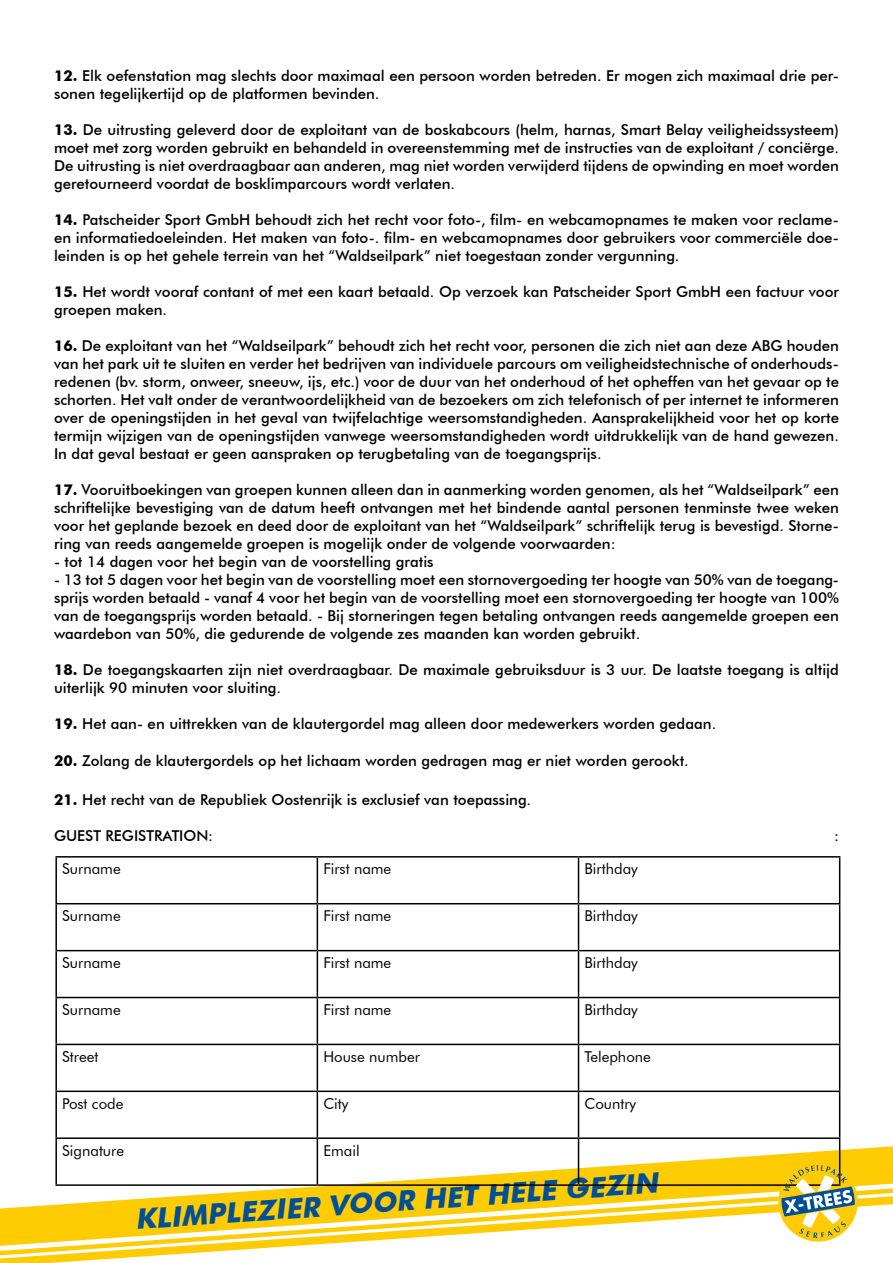
<style>
.page{position:relative;width:893px;height:1263px;background:#fff}
.page>*{position:absolute;margin:0;border:0;box-sizing:border-box;transform-origin:0 0}
.t1{font:italic 700 27.9px "Futura BT";color:#004f97}
.t2{font:500 15px/18px "Futura BT";color:#000;text-align:justify}
.t3{font:15px "Futura BT";color:#000}
.s1{font-weight:700}
</style>
<div class="page">
<svg style="left:296px;top:1146px;width:597px;height:42px"></svg>
<svg style="left:0;top:1255px;width:163px;height:8px"></svg>
<svg style="left:0;top:1188px;width:893px;height:67px;fill:#ffcc03"></svg>
<hr style="left:55px;top:856px;width:262px;height:1px;background:#000">
<hr style="left:55px;top:857px;width:2px;height:46px;background:#000">
<hr style="left:317px;top:856px;width:261px;height:1px;background:#000">
<hr style="left:317px;top:857px;width:1px;height:46px;background:#000">
<hr style="left:578px;top:856px;width:262px;height:1px;background:#000">
<hr style="left:578px;top:857px;width:1px;height:46px;background:#000">
<hr style="left:839px;top:857px;width:1px;height:46px;background:#000">
<hr style="left:55px;top:903px;width:262px;height:1px;background:#000">
<hr style="left:55px;top:904px;width:2px;height:46px;background:#000">
<hr style="left:317px;top:903px;width:261px;height:1px;background:#000">
<hr style="left:317px;top:904px;width:1px;height:46px;background:#000">
<hr style="left:578px;top:903px;width:262px;height:1px;background:#000">
<hr style="left:578px;top:904px;width:1px;height:46px;background:#000">
<hr style="left:839px;top:904px;width:1px;height:46px;background:#000">
<hr style="left:55px;top:950px;width:262px;height:1px;background:#000">
<hr style="left:55px;top:951px;width:2px;height:46px;background:#000">
<hr style="left:317px;top:950px;width:261px;height:1px;background:#000">
<hr style="left:317px;top:951px;width:1px;height:46px;background:#000">
<hr style="left:578px;top:950px;width:262px;height:1px;background:#000">
<hr style="left:578px;top:951px;width:1px;height:46px;background:#000">
<hr style="left:839px;top:951px;width:1px;height:46px;background:#000">
<hr style="left:55px;top:997px;width:262px;height:1px;background:#000">
<hr style="left:55px;top:998px;width:2px;height:46px;background:#000">
<hr style="left:317px;top:997px;width:261px;height:1px;background:#000">
<hr style="left:317px;top:998px;width:1px;height:46px;background:#000">
<hr style="left:578px;top:997px;width:262px;height:1px;background:#000">
<hr style="left:578px;top:998px;width:1px;height:46px;background:#000">
<hr style="left:839px;top:998px;width:1px;height:46px;background:#000">
<hr style="left:55px;top:1044px;width:262px;height:1px;background:#000">
<hr style="left:55px;top:1045px;width:2px;height:45px;background:#000">
<hr style="left:317px;top:1044px;width:261px;height:1px;background:#000">
<hr style="left:317px;top:1045px;width:1px;height:45px;background:#000">
<hr style="left:578px;top:1044px;width:262px;height:1px;background:#000">
<hr style="left:578px;top:1045px;width:1px;height:45px;background:#000">
<hr style="left:839px;top:1045px;width:1px;height:45px;background:#000">
<hr style="left:55px;top:1090px;width:262px;height:2px;background:#000">
<hr style="left:55px;top:1092px;width:2px;height:45px;background:#000">
<hr style="left:317px;top:1090px;width:261px;height:2px;background:#000">
<hr style="left:317px;top:1092px;width:1px;height:45px;background:#000">
<hr style="left:578px;top:1090px;width:262px;height:2px;background:#000">
<hr style="left:578px;top:1092px;width:1px;height:45px;background:#000">
<hr style="left:839px;top:1092px;width:1px;height:45px;background:#000">
<hr style="left:55px;top:1137px;width:262px;height:2px;background:#000">
<hr style="left:55px;top:1139px;width:2px;height:45px;background:#000">
<hr style="left:317px;top:1137px;width:261px;height:2px;background:#000">
<hr style="left:317px;top:1139px;width:1px;height:45px;background:#000">
<hr style="left:578px;top:1137px;width:262px;height:2px;background:#000">
<hr style="left:578px;top:1139px;width:1px;height:45px;background:#000">
<hr style="left:839px;top:1139px;width:1px;height:45px;background:#000">
<hr style="left:55px;top:1184px;width:262px;height:2px;background:#000">
<hr style="left:317px;top:1184px;width:261px;height:2px;background:#000">
<hr style="left:578px;top:1184px;width:262px;height:2px;background:#000">
<svg style="left:775px;top:1159px;width:86px;height:86px"></svg>
<p class="t2" style="left:54px;top:66px;width:786px"><span class="s1">12.</span> Elk oefenstation mag slechts door maximaal een persoon worden betreden. Er mogen zich maximaal drie per&shy;sonen tegelijkertijd op de platformen bevinden.</p>
<p class="t2" style="left:54px;top:120px;width:786px"><span class="s1">13.</span> De uitrusting geleverd door de exploitant van de boskabcours (helm, harnas, Smart Belay veiligheidssysteem) moet met zorg worden gebruikt en behandeld in overeenstemming met de instructies van de exploitant / conciërge.<br>De uitrusting is niet overdraagbaar aan anderen, mag niet worden verwijderd tijdens de opwinding en moet worden geretourneerd voordat de bosklimparcours wordt verlaten.</p>
<p class="t2" style="left:54px;top:210px;width:786px"><span class="s1">14.</span> Patscheider Sport GmbH behoudt zich het recht voor foto-, film- en webcamopnames te maken voor reclame&shy;en informatiedoeleinden. Het maken van foto-. film- en webcamopnames door gebruikers voor commerciële doe&shy;leinden is op het gehele terrein van het “Waldseilpark” niet toegestaan zonder vergunning.</p>
<p class="t2" style="left:54px;top:282px;width:786px"><span class="s1">15.</span> Het wordt vooraf contant of met een kaart betaald. Op verzoek kan Patscheider Sport GmbH een factuur voor groepen maken.</p>
<p class="t2" style="left:54px;top:336px;width:786px"><span class="s1">16.</span> De exploitant van het “Waldseilpark” behoudt zich het recht voor, personen die zich niet aan deze ABG houden van het park uit te sluiten en verder het bedrijven van individuele parcours om veiligheidstechnische of onderhouds&shy;redenen (bv. storm, onweer, sneeuw, ijs, etc.) voor de duur van het onderhoud of het opheffen van het gevaar op te schorten. Het valt onder de verantwoordelijkheid van de bezoekers om zich telefonisch of per internet te informeren over de openingstijden in het geval van twijfelachtige weersomstandigheden. Aansprakelijkheid voor het op korte termijn wijzigen van de openingstijden vanwege weersomstandigheden wordt uitdrukkelijk van de hand gewezen.<br>In dat geval bestaat er geen aanspraken op terugbetaling van de toegangsprijs.</p>
<p class="t2" style="left:54px;top:480px;width:786px"><span class="s1">17.</span> Vooruitboekingen van groepen kunnen alleen dan in aanmerking worden genomen, als het “Waldseilpark” een schriftelijke bevestiging van de datum heeft ontvangen met het bindende aantal personen tenminste twee weken voor het geplande bezoek en deed door de exploitant van het “Waldseilpark” schriftelijk terug is bevestigd. Storne&shy;ring van reeds aangemelde groepen is mogelijk onder de volgende voorwaarden:</p>
<p class="t2" style="left:54px;top:552px;width:381px">- tot 14 dagen voor het begin van de voorstelling gratis</p>
<p class="t2" style="left:54px;top:570px;width:786px">- 13 tot 5 dagen voor het begin van de voorstelling moet een stornovergoeding ter hoogte van 50% van de toegang&shy;sprijs worden betaald - vanaf 4 voor het begin van de voorstelling moet een stornovergoeding ter hoogte van 100% van de toegangsprijs worden betaald. - Bij storneringen tegen betaling ontvangen reeds aangemelde groepen een waardebon van 50%, die gedurende de volgende zes maanden kan worden gebruikt.</p>
<p class="t2" style="left:54px;top:660px;width:786px"><span class="s1">18.</span> De toegangskaarten zijn niet overdraagbaar. De maximale gebruiksduur is 3 uur. De laatste toegang is altijd uiterlijk 90 minuten voor sluiting.</p>
<p class="t2" style="left:54px;top:714px;width:664px"><span class="s1">19.</span> Het aan- en uittrekken van de klautergordel mag alleen door medewerkers worden gedaan.</p>
<p class="t2" style="left:54px;top:752px;width:636px"><span class="s1">20.</span> Zolang de klautergordels op het lichaam worden gedragen mag er niet worden gerookt.</p>
<p class="t2" style="left:54px;top:791px;width:479px"><span class="s1">21.</span> Het recht van de Republiek Oostenrijk is exclusief van toepassing.</p>
<p class="t2" style="left:54px;top:827px;width:161px">GUEST REGISTRATION:</p>
<p class="t2" style="left:834px;top:827px;width:6px">:</p>
<p class="t3" style="left:62px;top:860px;width:60px">Surname</p>
<p class="t3" style="left:323px;top:860px;width:69px">First name</p>
<p class="t3" style="left:584px;top:860px;width:55px">Birthday</p>
<p class="t3" style="left:62px;top:907px;width:60px">Surname</p>
<p class="t3" style="left:323px;top:907px;width:69px">First name</p>
<p class="t3" style="left:584px;top:907px;width:55px">Birthday</p>
<p class="t3" style="left:62px;top:953px;width:60px">Surname</p>
<p class="t3" style="left:323px;top:953px;width:69px">First name</p>
<p class="t3" style="left:584px;top:953px;width:55px">Birthday</p>
<p class="t3" style="left:62px;top:1000px;width:60px">Surname</p>
<p class="t3" style="left:323px;top:1000px;width:69px">First name</p>
<p class="t3" style="left:584px;top:1000px;width:55px">Birthday</p>
<p class="t3" style="left:62px;top:1047px;width:38px">Street</p>
<p class="t3" style="left:323px;top:1047px;width:98px">House number</p>
<p class="t3" style="left:584px;top:1047px;width:68px">Telephone</p>
<p class="t3" style="left:62px;top:1094px;width:63px">Post code</p>
<p class="t3" style="left:323px;top:1094px;width:26px">City</p>
<p class="t3" style="left:584px;top:1094px;width:53px">Country</p>
<p class="t3" style="left:62px;top:1141px;width:63px">Signature</p>
<p class="t3" style="left:323px;top:1141px;width:38px">Email</p>
<h1 class="t1" style="left:134px;top:1202px;width:525px;rotate:-4deg">KLIMPLEZIER VOOR HET HELE GEZIN</h1>
</div>
